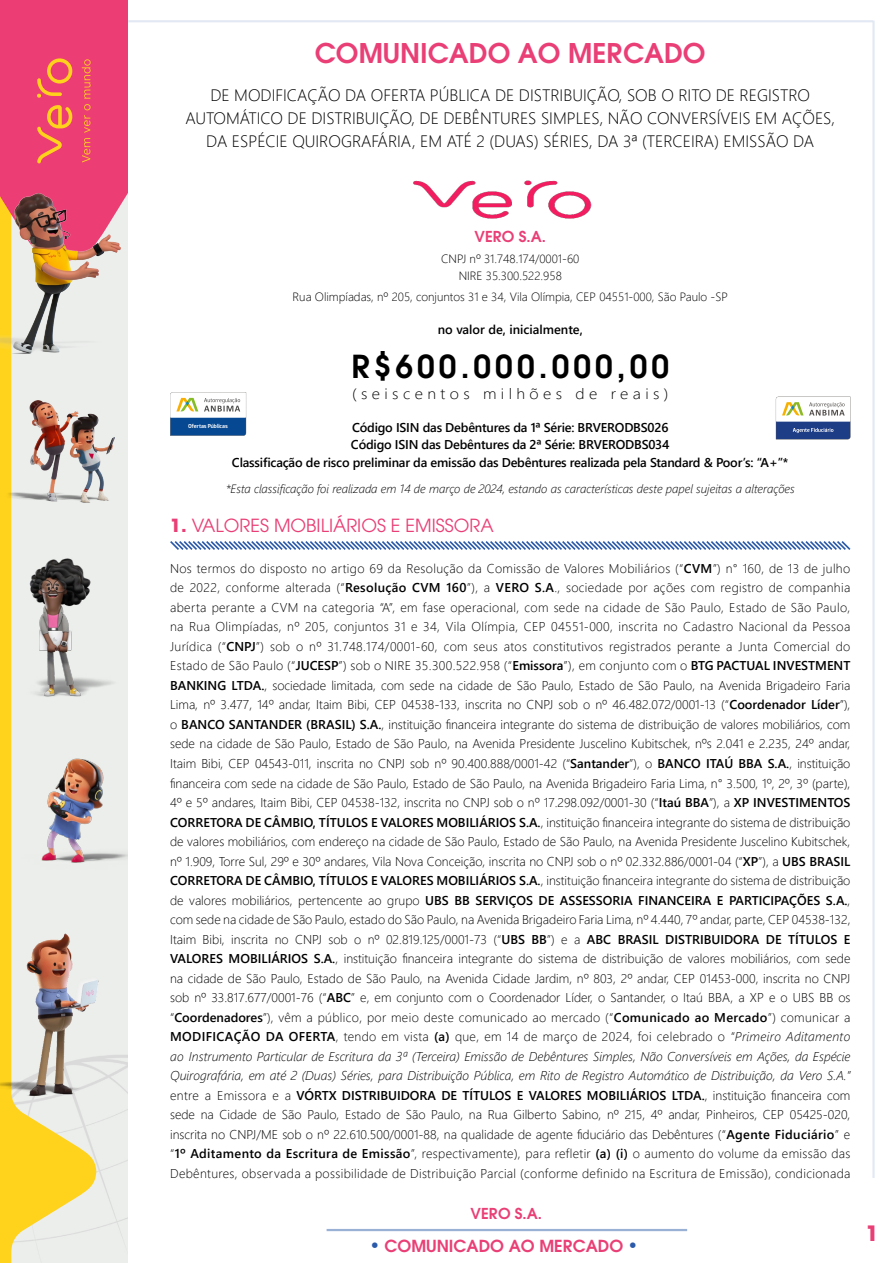
<style>
.page{position:relative;width:893px;height:1263px;background:#fff}
.page>*{position:absolute;margin:0;border:0;box-sizing:border-box;transform-origin:0 0}
.t1{font:600 31.5px "ITC Avant Garde Pro";letter-spacing:.13em;color:#000}
.t2{font:600 27px "ITC Avant Garde Pro";color:#e93f76}
.t3{font:700 21px "ITC Avant Garde Pro";color:#e93f76}
.t4{font:18px "ITC Avant Garde Pro";color:#e93f76}
.t5{font:300 16.5px/23.1px "Segoe UI";color:#000;text-align:center}
.t6{font:600 16.5px "ITC Avant Garde Pro";color:#e93f76}
.t7{font:300 15px "Segoe UI";letter-spacing:.27em;color:#000;scale:1.09 1}
.t8{font:600 15px "ITC Avant Garde Pro";color:#e93f76}
.t9{font:300 12.75px/19.5px "Segoe UI";letter-spacing:.025em;color:#000;text-align:justify}
.t10{font:600 12.75px/17.9px "Segoe UI";letter-spacing:-.015em;color:#000;text-align:center}
.t11{font:300 12px/16.5px "Segoe UI";color:#000;text-align:center}
.t12{font:italic 300 12px "Segoe UI";color:#000}
.t13{font:500 5.85px "Dobra";letter-spacing:-.01em;color:#fff}
.s1{font-weight:700}
.s2{font-weight:600}
.s3{font-style:italic}
.s4{font-size:18px;color:#2b5aaa}
</style>
<div class="page">
<hr style="left:872px;top:21px;width:3px;height:1157px;background:#d5deee">
<hr style="left:327px;top:1229px;width:360px;height:2px;background:#6487c1">
<hr style="left:61px;top:20px;width:812px;height:2px;background:#d5deee">
<div style="left:0;top:0;width:128px;height:1263px;background:#eceeec"></div>
<img style="left:96px;top:1055px;width:32px;height:175px">
<svg style="left:0;top:358px;width:96px;height:905px"></svg>
<svg style="left:0;top:0;width:128px;height:250px;background:#ec4673"></svg>
<img style="left:5px;top:400px;width:110px;height:108px">
<img style="left:18px;top:554px;width:95px;height:149px">
<img style="left:17px;top:736px;width:111px;height:137px">
<img style="left:0;top:194px;width:120px;height:164px">
<img style="left:0;top:932px;width:106px;height:169px">
<svg style="left:170px;top:541px;width:681px;height:9px"></svg>
<img style="left:413px;top:180px;width:179px;height:39px">
<svg style="left:776px;top:397px;width:74px;height:42px"></svg>
<svg style="left:170px;top:392px;width:76px;height:44px"></svg>
<h2 class="t2" style="left:315px;top:35px;width:392px">COMUNICADO AO MERCADO</h2>
<p class="t5" style="left:185px;top:82px;width:651px">DE MODIFICAÇÃO DA OFERTA PÚBLICA DE DISTRIBUIÇÃO, SOB O RITO DE REGISTRO<br>AUTOMÁTICO DE DISTRIBUIÇÃO, DE DEBÊNTURES SIMPLES, NÃO CONVERSÍVEIS EM AÇÕES,<br>DA ESPÉCIE QUIROGRAFÁRIA, EM ATÉ 2 (DUAS) SÉRIES, DA 3ª (TERCEIRA) EMISSÃO DA</p>
<p class="t8" style="left:474px;top:227px;width:73px">VERO S.A.</p>
<p class="t11" style="left:441px;top:250px;width:140px">CNPJ nº 31.748.174/0001-60<br>NIRE 35.300.522.958</p>
<p class="t11" style="left:293px;top:287px;width:437px">Rua Olimpíadas, nº 205, conjuntos 31 e 34, Vila Olímpia, CEP 04551-000, São Paulo -SP</p>
<p class="t10" style="left:438px;top:319px;width:146px">no valor de, inicialmente,</p>
<h1 class="t1" style="left:351px;top:346px;width:319px">R$600.000.000,00</h1>
<p class="t7" style="left:352px;top:379px;width:292px">(seiscentos milhões de reais)</p>
<p class="t10" style="left:232px;top:417px;width:558px">Código ISIN das Debêntures da 1ª Série: BRVERODBS026<br>Código ISIN das Debêntures da 2ª Série: BRVERODBS034<br>Classificação de risco preliminar da emissão das Debêntures realizada pela Standard &amp; Poor’s: “A+”*</p>
<p class="t12" style="left:226px;top:477px;width:571px">*Esta classificação foi realizada em 14 de março de 2024, estando as características deste papel sujeitas a alterações</p>
<h3 class="t4" style="left:170px;top:514px;width:325px"><span class="s1">1.</span> VALORES MOBILIÁRIOS E EMISSORA</h3>
<p class="t9" style="left:170px;top:557px;width:682px">Nos termos do disposto no artigo 69 da Resolução da Comissão de Valores Mobiliários (“<span class="s2">CVM</span>”) n° 160, de 13 de julho de 2022, conforme alterada (“<span class="s2">Resolução CVM 160</span>”), a <span class="s2">VERO S.A</span>., sociedade por ações com registro de companhia aberta perante a CVM na categoria “A”, em fase operacional, com sede na cidade de São Paulo, Estado de São Paulo, na Rua Olimpíadas, nº 205, conjuntos 31 e 34, Vila Olímpia, CEP 04551-000, inscrita no Cadastro Nacional da Pessoa Jurídica (“<span class="s2">CNPJ</span>”) sob o nº 31.748.174/0001-60, com seus atos constitutivos registrados perante a Junta Comercial do Estado de São Paulo (“<span class="s2">JUCESP</span>”) sob o NIRE 35.300.522.958 (“<span class="s2">Emissora</span>”), em conjunto com o <span class="s2">BTG PACTUAL INVESTMENT BANKING LTDA.</span>, sociedade limitada, com sede na cidade de São Paulo, Estado de São Paulo, na Avenida Brigadeiro Faria Lima, nº 3.477, 14º andar, Itaim Bibi, CEP 04538-133, inscrita no CNPJ sob o nº 46.482.072/0001-13 (“<span class="s2">Coordenador Líder</span>”), o <span class="s2">BANCO SANTANDER (BRASIL) S.A.</span>, instituição financeira integrante do sistema de distribuição de valores mobiliários, com sede na cidade de São Paulo, Estado de São Paulo, na Avenida Presidente Juscelino Kubitschek, nºs 2.041 e 2.235, 24º andar, Itaim Bibi, CEP 04543-011, inscrita no CNPJ sob nº 90.400.888/0001-42 (“<span class="s2">Santander</span>”), o <span class="s2">BANCO ITAÚ BBA S.A.</span>, instituição financeira com sede na cidade de São Paulo, Estado de São Paulo, na Avenida Brigadeiro Faria Lima, n° 3.500, 1º, 2º, 3º (parte), 4º e 5º andares, Itaim Bibi, CEP 04538-132, inscrita no CNPJ sob o nº 17.298.092/0001-30 (“<span class="s2">Itaú BBA</span>”), a <span class="s2">XP INVESTIMENTOS CORRETORA DE CÂMBIO, TÍTULOS E VALORES MOBILIÁRIOS S.A.</span>, instituição financeira integrante do sistema de distribuição de valores mobiliários, com endereço na cidade de São Paulo, Estado de São Paulo, na Avenida Presidente Juscelino Kubitschek, nº 1.909, Torre Sul, 29º e 30º andares, Vila Nova Conceição, inscrita no CNPJ sob o nº 02.332.886/0001-04 (“<span class="s2">XP</span>”), a <span class="s2">UBS BRASIL CORRETORA DE CÂMBIO, TÍTULOS E VALORES MOBILIÁRIOS S.A.</span>, instituição financeira integrante do sistema de distribuição de valores mobiliários, pertencente ao grupo <span class="s2">UBS BB SERVIÇOS DE ASSESSORIA FINANCEIRA E PARTICIPAÇÕES S.A.</span>, com sede na cidade de São Paulo, estado do São Paulo, na Avenida Brigadeiro Faria Lima, nº 4.440, 7º andar, parte, CEP 04538-132, Itaim Bibi, inscrita no CNPJ sob o nº 02.819.125/0001-73 (“<span class="s2">UBS BB</span>”) e a <span class="s2">ABC BRASIL DISTRIBUIDORA DE TÍTULOS E VALORES MOBILIÁRIOS S.A.</span>, instituição financeira integrante do sistema de distribuição de valores mobiliários, com sede na cidade de São Paulo, Estado de São Paulo, na Avenida Cidade Jardim, nº 803, 2º andar, CEP 01453-000, inscrita no CNPJ sob nº 33.817.677/0001-76 (“<span class="s2">ABC</span>” e, em conjunto com o Coordenador Líder, o Santander, o Itaú BBA, a XP e o UBS BB os “<span class="s2">Coordenadores</span>”), vêm a público, por meio deste comunicado ao mercado (“<span class="s2">Comunicado ao Mercado</span>”) comunicar a <span class="s2">MODIFICAÇÃO DA OFERTA</span>, tendo em vista <span class="s2">(a)</span> que, em 14 de março de 2024, foi celebrado o <span class="s3">“Primeiro Aditamento ao Instrumento Particular de Escritura da 3ª (Terceira) Emissão de Debêntures Simples, Não Conversíveis em Ações, da Espécie Quirografária, em até 2 (Duas) Séries, para Distribuição Pública, em Rito de Registro Automático de Distribuição, da Vero S.A.” </span>entre a Emissora e a <span class="s2">VÓRTX DISTRIBUIDORA DE TÍTULOS E VALORES MOBILIÁRIOS LTDA.</span>, instituição financeira com sede na Cidade de São Paulo, Estado de São Paulo, na Rua Gilberto Sabino, nº 215, 4º andar, Pinheiros, CEP 05425-020, inscrita no CNPJ/ME sob o nº 22.610.500/0001-88, na qualidade de agente fiduciário das Debêntures (“<span class="s2">Agente Fiduciário</span>” e “<span class="s2">1º Aditamento da Escritura de Emissão</span>”, respectivamente), para refletir <span class="s2">(a) (i)</span> o aumento do volume da emissão das Debêntures, observada a possibilidade de Distribuição Parcial (conforme definido na Escritura de Emissão), condicionada</p>
<p class="t13" style="left:188px;top:423px;width:41px">Ofertas Públicas</p>
<p class="t8" style="left:471px;top:1203px;width:73px">VERO S.A.</p>
<p class="t6" style="left:369px;top:1235px;width:270px"><span class="s4">•</span> COMUNICADO AO MERCADO <span class="s4">•</span></p>
<h3 class="t3" style="left:866px;top:1219px;width:14px">1</h3>
</div>
